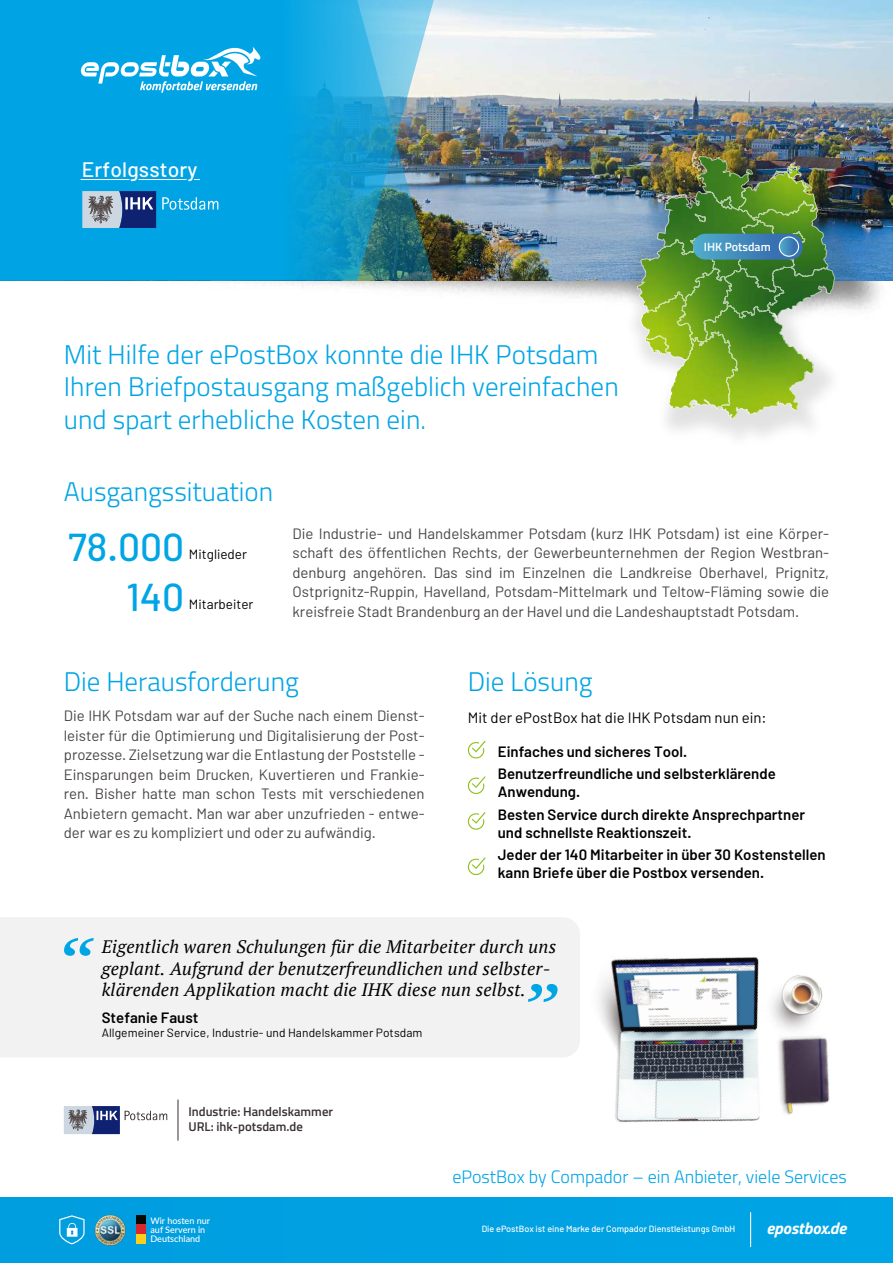
<style>
.page{position:relative;width:893px;height:1263px;background:#fff}
.page>*{position:absolute;margin:0;border:0;box-sizing:border-box;transform-origin:0 0}
.t1{font:500 39px "Barlow";color:#00a5e5}
.t2{font:300 27px/32.4px "Titillium";letter-spacing:.005em;color:#00a5e5}
.t3{font:500 21px "Barlow";letter-spacing:.01em;color:#fff}
.t4{font:italic 18px/21.6px "PT Serif";letter-spacing:.01em;color:#000}
.t5{font:300 18px "Titillium";color:#00a4e4}
.t6{font:italic 700 16.5px "Titillium";color:#fff}
.t7{font:15px/19.5px "Barlow";color:#494444;text-align:justify}
.t8{font:600 15px/22.5px "Barlow";color:#000}
.t9{font:15px "Barlow";color:#000}
.t10{font:13.5px "Barlow";color:#000}
.t11{font:600 12.75px/14.7px "Titillium";color:#393134}
.t12{font:12px "Barlow";letter-spacing:.005em;color:#000}
.t13{font:600 12px "Titillium";color:#fff}
.t14{font:500 9px "Barlow";color:#fff}
.t15{font:500 9px/9px "Lato";color:#fff}
</style>
<div class="page">
<img style="left:434px;top:0;width:459px;height:281px">
<svg style="left:0;top:0;width:434px;height:281px;background:#14a1d7"></svg>
<img style="left:598px;top:91px;width:295px;height:347px">
<img style="left:637px;top:151px;width:198px;height:268px">
<div style="left:693px;top:234px;width:110px;height:26px;background:linear-gradient(to right,#4da8c9,#3768ac);border-radius:13px"></div>
<svg style="left:779px;top:237px;width:19px;height:19px"></svg>
<div style="left:779px;top:236px;width:20px;height:21px;border:1px solid #fff;border-radius:50%"></div>
<hr style="left:81px;top:179px;width:48px;height:1px;background:#fff">
<hr style="left:139px;top:179px;width:47px;height:1px;background:#fff">
<svg style="left:162px;top:197px;width:56px;height:13px"></svg>
<svg style="left:82px;top:191px;width:74px;height:37px;background:#717da2"></svg>
<svg style="left:81px;top:36px;width:180px;height:57px"></svg>
<div style="left:0;top:1198px;width:893px;height:65px;background:#00a1e2"></div>
<hr style="left:750px;top:1212px;width:1px;height:34px;background:#fff">
<img style="left:94px;top:1214px;width:32px;height:32px">
<div style="left:136px;top:1215px;width:9px;height:9px;background:#060a02"></div>
<div style="left:136px;top:1224px;width:9px;height:10px;background:#d9272c"></div>
<div style="left:136px;top:1234px;width:9px;height:9px;background:#fccf1d"></div>
<svg style="left:59px;top:1215px;width:26px;height:29px"></svg>
<div style="left:0;top:917px;width:553px;height:140px;background:#f2f2f2"></div>
<svg style="left:64px;top:938px;width:30px;height:18px"></svg>
<svg style="left:528px;top:984px;width:25px;height:18px"></svg>
<svg style="left:468px;top:741px;width:18px;height:17px"></svg>
<svg style="left:468px;top:776px;width:18px;height:18px"></svg>
<svg style="left:468px;top:812px;width:18px;height:18px"></svg>
<svg style="left:468px;top:857px;width:18px;height:18px"></svg>
<img style="left:553px;top:917px;width:277px;height:205px">
<hr style="left:178px;top:1100px;width:1px;height:40px;background:#393134">
<svg style="left:64px;top:1106px;width:103px;height:28px"></svg>
<h3 class="t3" style="left:82px;top:156px;width:117px">Erfolgsstory</h3>
<h2 class="t2" style="left:64px;top:337px;width:556px">Mit Hilfe der ePostBox konnte die IHK Potsdam<br>Ihren Briefpostausgang maßgeblich vereinfachen und spart erhebliche Kosten ein.</h2>
<h2 class="t2" style="left:64px;top:474px;width:211px">Ausgangssituation</h2>
<p class="t13" style="left:704px;top:238px;width:68px">IHK Potsdam</p>
<h1 class="t1" style="left:68px;top:523px;width:118px">78.000</h1>
<p class="t10" style="left:189px;top:546px;width:60px">Mitglieder</p>
<h1 class="t1" style="left:127px;top:573px;width:59px">140</h1>
<p class="t10" style="left:189px;top:596px;width:66px">Mitarbeiter</p>
<p class="t7" style="left:292px;top:523px;width:538px">Die Industrie- und Handelskammer Potsdam (kurz IHK Potsdam) ist eine Körper&shy;schaft des öffentlichen Rechts, der Gewerbeunternehmen der Region Westbran&shy;denburg angehören. Das sind im Einzelnen die Landkreise Oberhavel, Prignitz, Ostprignitz-Ruppin, Havelland, Potsdam-Mittelmark und Teltow-Fläming sowie die kreisfreie Stadt Brandenburg an der Havel und die Landeshauptstadt Potsdam.</p>
<h2 class="t2" style="left:64px;top:664px;width:237px">Die Herausforderung</h2>
<p class="t7" style="left:64px;top:706px;width:362px">Die IHK Potsdam war auf der Suche nach einem Dienst&shy;leister für die Optimierung und Digitalisierung der Post&shy;prozesse. Zielsetzung war die Entlastung der Poststelle - Einsparungen beim Drucken, Kuvertieren und Frankie&shy;ren. Bisher hatte man schon Tests mit verschiedenen Anbietern gemacht. Man war aber unzufrieden - entwe&shy;der war es zu kompliziert und oder zu aufwändig.</p>
<h2 class="t2" style="left:468px;top:664px;width:126px">Die Lösung</h2>
<p class="t9" style="left:468px;top:709px;width:300px">Mit der ePostBox hat die IHK Potsdam nun ein:</p>
<p class="t8" style="left:498px;top:740px;width:280px">Einfaches und sicheres Tool.<br>Benutzerfreundliche und selbsterklärende</p>
<p class="t8" style="left:498px;top:780px;width:309px">Anwendung.<br>Besten Service durch direkte Ansprechpartner</p>
<p class="t8" style="left:498px;top:821px;width:329px">und schnellste Reaktionszeit.<br>Jeder der 140 Mitarbeiter in über 30 Kostenstellen</p>
<p class="t8" style="left:498px;top:861px;width:268px">kann Briefe über die Postbox versenden.</p>
<p class="t4" style="left:102px;top:936px;width:456px">Eigentlich waren Schulungen für die Mitarbeiter durch uns geplant. Aufgrund der benutzerfreundlichen und selbster&shy;klärenden Applikation macht die IHK diese nun selbst.</p>
<p class="t8" style="left:102px;top:1006px;width:98px">Stefanie Faust</p>
<p class="t12" style="left:102px;top:1025px;width:322px">Allgemeiner Service, Industrie- und Handelskammer Potsdam</p>
<p class="t11" style="left:188px;top:1104px;width:146px">Industrie: Handelskammer<br>URL: ihk-potsdam.de</p>
<p class="t5" style="left:452px;top:1164px;width:396px">ePostBox by Compador – ein Anbieter, viele Services</p>
<p class="t6" style="left:766px;top:1215px;width:81px">epostbox.de</p>
<p class="t15" style="left:150px;top:1216px;width:61px">Wir hosten nur auf Servern in<br>Deutschland</p>
<p class="t14" style="left:482px;top:1223px;width:255px">Die ePostBox ist eine Marke der Compador Dienstleistungs GmbH</p>
</div>
